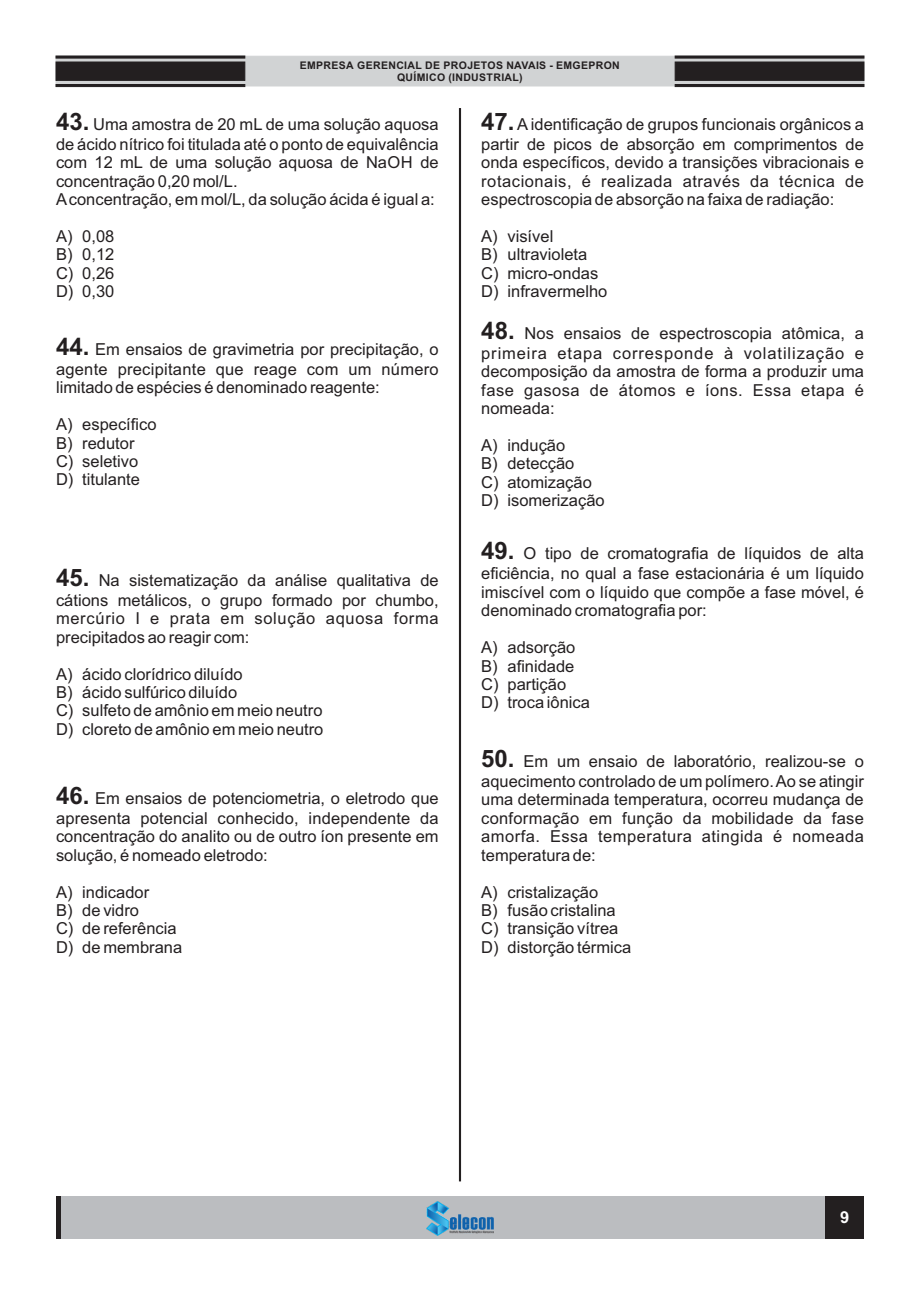
<style>
.page{position:relative;width:920px;height:1290px;background:#fff}
.page>*{position:absolute;margin:0;border:0;box-sizing:border-box;transform-origin:0 0}
.t1{font:16.5px/18.5px "Arial";color:#231f20}
.t2{font:16.5px/20px "Arial";letter-spacing:.055em;color:#231f20}
.t3{font:16.5px/18.5px "Arial";letter-spacing:.04em;color:#231f20}
.t4{font:700 16.5px "Arial";color:#fff}
.t5{font:700 10.5px/11.7px "Arial";letter-spacing:.035em;color:#231f20;text-align:center}
.s1{font-weight:700;font-size:24px}
</style>
<div class="page">
<hr style="left:459px;top:108px;width:2px;height:1073px;background:#231f20">
<div style="left:56px;top:1196px;width:808px;height:42px;background:#bbbdc0"></div>
<img style="left:426px;top:1201px;width:68px;height:34px">
<div style="left:56px;top:1196px;width:5px;height:42px;background:#231f20"></div>
<div style="left:826px;top:1196px;width:38px;height:42px;background:#231f20"></div>
<svg style="left:55px;top:55px;width:810px;height:32px;background:#929192"></svg>
<p class="t5" style="left:300px;top:61px;width:322px">EMPRESA GERENCIAL DE PROJETOS NAVAIS - EMGEPRON<br>QUÍMICO (INDUSTRIAL)</p>
<p class="t1" style="left:56px;top:116px;width:384px;line-height:20px"><span class="s1">43.</span> Uma amostra de 20 mL de uma solução aquosa de ácido nítrico foi titulada até o ponto de equivalência</p>
<p class="t1" style="left:56px;top:155px;width:384px">com 12 mL de uma solução aquosa de NaOH de concentração 0,20 mol/L.<br>Aconcentração, em mol/L, da solução ácida é igual a:</p>
<p class="t1" style="left:56px;top:228px;width:60px;text-align:justify">A) 0,08<br>B) 0,12<br>C) 0,26<br>D) 0,30</p>
<p class="t1" style="left:56px;top:341px;width:384px;line-height:20px"><span class="s1">44.</span> Em ensaios de gravimetria por precipitação, o agente precipitante que reage com um número</p>
<p class="t1" style="left:56px;top:380px;width:325px">limitado de espécies é denominado reagente:</p>
<p class="t1" style="left:56px;top:417px;width:102px">A) específico<br>B) redutor<br>C) seletivo<br>D) titulante</p>
<p class="t1" style="left:56px;top:571px;width:384px;line-height:20px"><span class="s1">45.</span> Na sistematização da análise qualitativa de cátions metálicos, o grupo formado por chumbo,</p>
<p class="t3" style="left:56px;top:611px;width:384px">mercúrio I e prata em solução aquosa forma precipitados ao reagir com:</p>
<p class="t1" style="left:56px;top:666px;width:269px">A) ácido clorídrico diluído<br>B) ácido sulfúrico diluído<br>C) sulfeto de amônio em meio neutro<br>D) cloreto de amônio em meio neutro</p>
<p class="t1" style="left:56px;top:789px;width:384px;line-height:20px"><span class="s1">46.</span> Em ensaios de potenciometria, o eletrodo que apresenta potencial conhecido, independente da</p>
<p class="t1" style="left:56px;top:829px;width:384px">concentração do analito ou de outro íon presente em solução, é nomeado eletrodo:</p>
<p class="t1" style="left:56px;top:884px;width:128px">A) indicador<br>B) de vidro<br>C) de referência<br>D) de membrana</p>
<p class="t1" style="left:481px;top:116px;width:384px;line-height:20px"><span class="s1">47.</span> A identificação de grupos funcionais orgânicos a partir de picos de absorção em comprimentos de</p>
<p class="t1" style="left:481px;top:155px;width:384px;text-align:justify">onda específicos, devido a transições vibracionais e rotacionais, é realizada através da técnica de espectroscopia de absorção na faixa de radiação:</p>
<p class="t1" style="left:481px;top:228px;width:128px">A) visível<br>B) ultravioleta<br>C) micro-ondas<br>D) infravermelho</p>
<p class="t2" style="left:481px;top:324px;width:384px"><span class="s1">48.</span> Nos ensaios de espectroscopia atômica, a primeira etapa corresponde à volatilização e</p>
<p class="t1" style="left:481px;top:364px;width:384px;text-align:justify">decomposição da amostra de forma a produzir uma fase gasosa de átomos e íons. Essa etapa é nomeada:</p>
<p class="t1" style="left:481px;top:437px;width:125px">A) indução<br>B) detecção<br>C) atomização<br>D) isomerização</p>
<p class="t1" style="left:481px;top:545px;width:384px;line-height:20px"><span class="s1">49.</span> O tipo de cromatografia de líquidos de alta eficiência, no qual a fase estacionária é um líquido</p>
<p class="t1" style="left:481px;top:584px;width:384px">imiscível com o líquido que compõe a fase móvel, é denominado cromatografia por:</p>
<p class="t1" style="left:481px;top:640px;width:110px">A) adsorção<br>B) afinidade<br>C) partição<br>D) troca iônica</p>
<p class="t1" style="left:481px;top:753px;width:384px;line-height:20px"><span class="s1">50.</span> Em um ensaio de laboratório, realizou-se o aquecimento controlado de um polímero. Ao se atingir</p>
<p class="t1" style="left:481px;top:792px;width:384px;text-align:justify">uma determinada temperatura, ocorreu mudança de conformação em função da mobilidade da fase amorfa. Essa temperatura atingida é nomeada temperatura de:</p>
<p class="t1" style="left:481px;top:884px;width:152px">A) cristalização<br>B) fusão cristalina<br>C) transição vítrea<br>D) distorção térmica</p>
<p class="t4" style="left:840px;top:1211px;width:11px">9</p>
</div>
